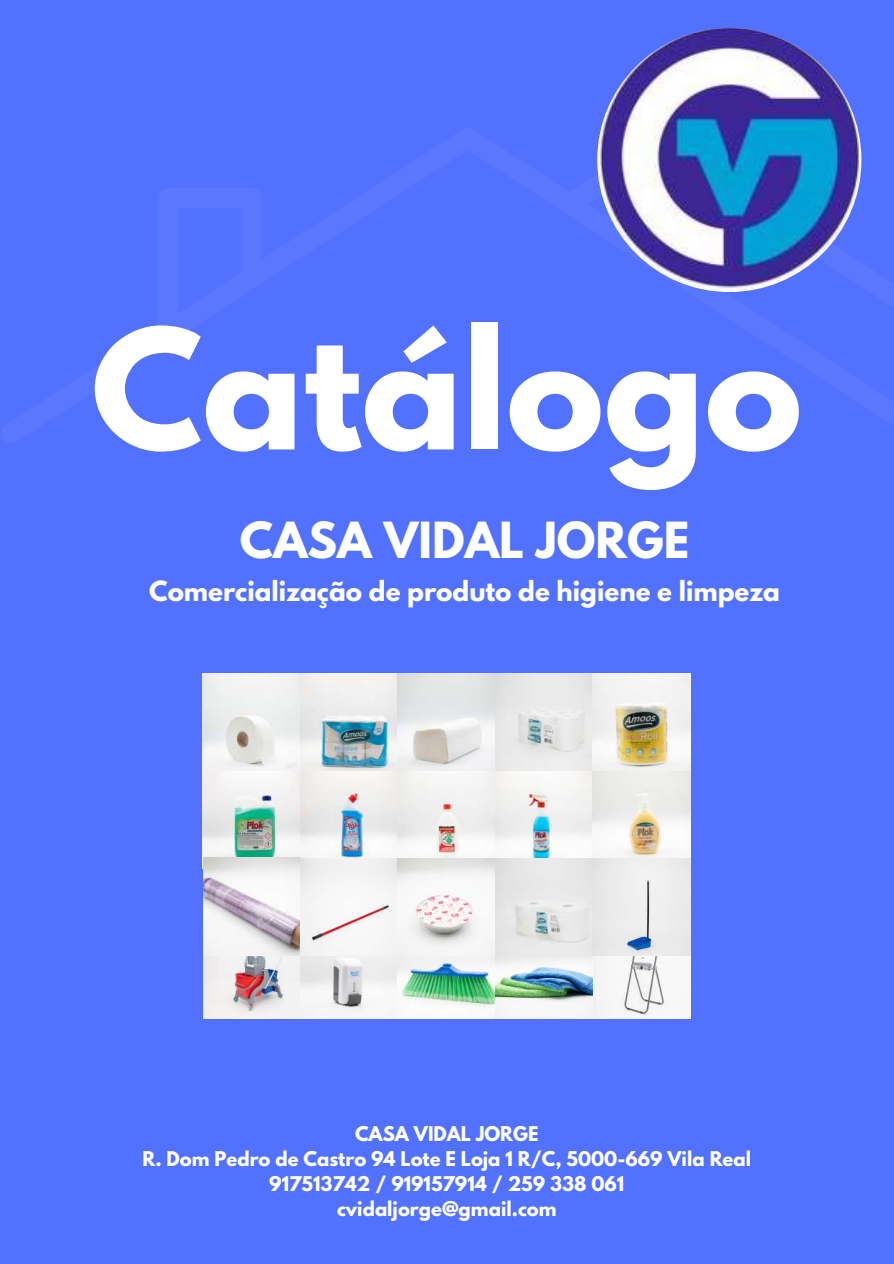
<style>
.page{position:relative;width:894px;height:1264px;background:#fff}
.page>*{position:absolute;margin:0;border:0;box-sizing:border-box;transform-origin:0 0}
.t1{font:700 147.45px "League Spartan";color:#fff}
.t2{font:700 44.1px "League Spartan";color:#fff}
.t3{font:700 24.6px "League Spartan";color:#fff}
.t4{font:700 18px/24.8px "League Spartan";color:#fff;text-align:center}
</style>
<div class="page">
<div style="left:0;top:0;width:893px;height:1263px;background:#5271ff"></div>
<img style="left:597px;top:28px;width:264px;height:264px;border-radius:50%">
<img style="left:203px;top:673px;width:487px;height:185px">
<img style="left:203px;top:955px;width:487px;height:63px">
<img style="left:203px;top:858px;width:487px;height:97px">
<h1 class="t1" style="left:91px;top:317px;width:712px">Catálogo</h1>
<h2 class="t2" style="left:240px;top:518px;width:451px">CASA VIDAL JORGE</h2>
<h3 class="t3" style="left:149px;top:578px;width:632px">Comercialização de produto de higiene e limpeza</h3>
<p class="t4" style="left:142px;top:1124px;width:610px">CASA VIDAL JORGE<br>R. Dom Pedro de Castro 94 Lote E Loja 1 R/C, 5000-669 Vila Real 917513742 / 919157914 / 259 338 061<br>cvidaljorge@gmail.com</p>
</div>
